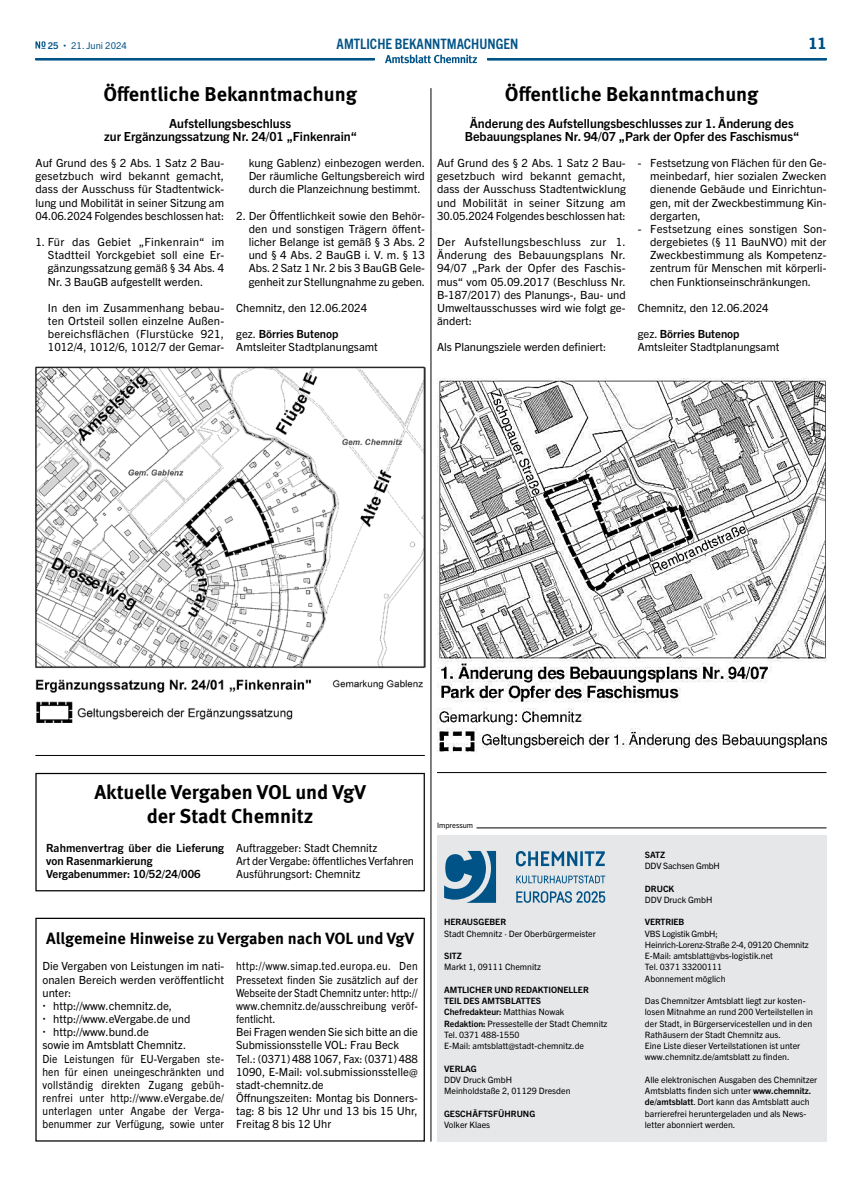
<style>
.page{position:relative;width:862px;height:1184px;background:#fff}
.page>*{position:absolute;margin:0;border:0;box-sizing:border-box;transform-origin:0 0}
.Überschrift_3_Ordnun{font:700 20px/24px "Meta Pro";color:#000;text-align:center}
.Überschrift_4_Ordnun{font:700 16.25px "Meta Pro";color:#000}
.t1{font:700 15.62px "Trade Gothic Next LT Pro";color:#005387}
.Rubrikenbezeichnung{font:700 condensed 14.38px "Trade Gothic Next LT Pro";color:#005387}
.Zwischenüberschrift{font:700 12.5px/13.1px "Trade Gothic Next LT Pro";color:#000;text-align:center}
.Fließtext{font:11.25px/13.1px "Trade Gothic Next LT Pro";color:#000;text-align:justify}
.Liste_Fließtext{font:11.25px/13.1px "Trade Gothic Next LT Pro";color:#000;text-align:justify;scale:.91 1}
.Liste_Fließtext-2{font:11.25px/13.1px "Trade Gothic Next LT Pro";color:#000}
.Fließtext-2{font:700 11.25px/13.1px "Trade Gothic Next LT Pro";color:#000}
.t2{font:9.38px "Trade Gothic Next LT Pro";color:#005387}
.t3{font:700 9.38px "Trade Gothic Next LT Pro";color:#005387}
.t4{font:8.75px/11.2px "Trade Gothic Next LT Pro";color:#000}
.t5{font:700 8.75px "Trade Gothic Next LT Pro";color:#000}
.t6{font:8.75px "Trade Gothic Next LT Pro";letter-spacing:-.02em;color:#000}
.t7{font:700 8.75px "Trade Gothic Next LT Pro";letter-spacing:-.02em;color:#000}
.Beschriftung_Trennli{font:7.5px "Trade Gothic Next LT Pro";color:#000}
.s1{font-weight:400}
.s2{font-weight:700}
</style>
<div class="page">
<svg style="left:35px;top:41px;width:10px;height:8px"></svg>
<svg style="left:385px;top:55px;width:92px;height:8px"></svg>
<hr style="left:35px;top:58px;width:339px;height:2px;background:#005387">
<hr style="left:487px;top:58px;width:339px;height:2px;background:#005387">
<hr style="left:35px;top:755px;width:389px;height:1px;background:#000">
<hr style="left:430px;top:88px;width:1px;height:1053px;background:#000">
<img style="left:35px;top:366px;width:390px;height:356px">
<img style="left:437px;top:378px;width:389px;height:374px">
<hr style="left:437px;top:772px;width:389px;height:1px;background:#000">
<div style="left:35px;top:917px;width:389px;height:224px;border:1px solid #000"></div>
<div style="left:35px;top:773px;width:389px;height:118px;border:1px solid #000"></div>
<hr style="left:476px;top:827px;width:350px;height:1px;background:#000">
<div style="left:437px;top:835px;width:389px;height:306px;background:#e6e7e8"></div>
<svg style="left:444px;top:851px;width:51px;height:51px"></svg>
<svg style="left:516px;top:891px;width:89px;height:11px"></svg>
<svg style="left:516px;top:851px;width:88px;height:15px"></svg>
<svg style="left:516px;top:875px;width:89px;height:8px"></svg>
<p class="t3" style="left:48px;top:39px;width:12px">25</p>
<p class="t2" style="left:71px;top:39px;width:57px">21. Juni 2024</p>
<p class="Rubrikenbezeichnung" style="left:336px;top:34px;width:183px">AMTLICHE BEKANNTMACHUNGEN</p>
<h3 class="t1" style="left:808px;top:32px;width:19px">11</h3>
<p class="Überschrift_3_Ordnun" style="left:103px;top:81px;width:255px">Öffentliche Bekanntmachung</p>
<p class="Zwischenüberschrift" style="left:104px;top:116px;width:254px">Aufstellungsbeschluss<br>zur Ergänzungssatzung Nr. 24/01 „Finkenrain“</p>
<p class="Fließtext" style="left:35px;top:156px;width:190px">Auf Grund des § 2 Abs. 1 Satz 2 Bau&shy;gesetzbuch wird bekannt gemacht, dass der Ausschuss für Stadtentwick&shy;lung und Mobilität in seiner Sitzung am 04.06.2024 Folgendes beschlossen hat:</p>
<p class="Fließtext" style="left:48px;top:235px;width:178px;text-indent:-12px">1. Für das Gebiet „Finkenrain“ im Stadtteil Yorckgebiet soll eine Er&shy;gänzungssatzung gemäß § 34 Abs. 4<br>Nr. 3 BauGB aufgestellt werden.</p>
<p class="Fließtext" style="left:48px;top:300px;width:178px">In den im Zusammenhang bebau&shy;ten Ortsteil sollen einzelne Außen&shy;bereichsflächen (Flurstücke 921, 1012/4, 1012/6, 1012/7 der Gemar-</p>
<p class="Fließtext" style="left:248px;top:156px;width:178px">kung Gablenz) einbezogen werden.<br>Der räumliche Geltungsbereich wird durch die Planzeichnung bestimmt.</p>
<p class="Fließtext" style="left:248px;top:208px;width:178px;text-indent:-12px">2. Der Öffentlichkeit sowie den Behör&shy;den und sonstigen Trägern öffent&shy;licher Belange ist gemäß § 3 Abs. 2 und § 4 Abs. 2 BauGB i. V. m. § 13<br>Abs. 2 Satz 1 Nr. 2 bis 3 BauGB Gele&shy;genheit zur Stellungnahme zu geben.</p>
<p class="Fließtext" style="left:236px;top:300px;width:132px">Chemnitz, den 12.06.2024</p>
<p class="Fließtext-2" style="left:236px;top:327px;width:104px"><span class="s1">gez.</span> Börries Butenop</p>
<p class="Fließtext" style="left:236px;top:340px;width:143px">Amtsleiter Stadtplanungsamt</p>
<p class="Überschrift_3_Ordnun" style="left:504px;top:81px;width:255px">Öffentliche Bekanntmachung</p>
<p class="Zwischenüberschrift" style="left:464px;top:116px;width:336px">Änderung des Aufstellungsbeschlusses zur 1. Änderung des<br>Bebauungsplanes Nr. 94/07 „Park der Opfer des Faschismus“</p>
<p class="Fließtext" style="left:437px;top:156px;width:190px">Auf Grund des § 2 Abs. 1 Satz 2 Bau&shy;gesetzbuch wird bekannt gemacht, dass der Ausschuss Stadtentwicklung und Mobilität in seiner Sitzung am 30.05.2024 Folgendes beschlossen hat:</p>
<p class="Fließtext" style="left:437px;top:235px;width:190px">Der Aufstellungsbeschluss zur 1.<br>Änderung des Bebauungsplans Nr.<br>94/07 „Park der Opfer des Faschis&shy;mus“ vom 05.09.2017 (Beschluss Nr.<br>B-187/2017) des Planungs-, Bau- und Umweltausschusses wird wie folgt ge&shy;ändert:</p>
<p class="Fließtext" style="left:437px;top:340px;width:171px">Als Planungsziele werden definiert:</p>
<p class="Fließtext" style="left:649px;top:156px;width:178px;text-indent:-12px">- Festsetzung von Flächen für den Ge&shy;meinbedarf, hier sozialen Zwecken dienende Gebäude und Einrichtun&shy;gen, mit der Zweckbestimmung Kin&shy;dergarten,</p>
<p class="Fließtext" style="left:649px;top:221px;width:178px;text-indent:-12px">- Festsetzung eines sonstigen Son&shy;dergebietes (§ 11 BauNVO) mit der Zweckbestimmung als Kompetenz&shy;zentrum für Menschen mit körperli&shy;chen Funktionseinschränkungen.</p>
<p class="Fließtext" style="left:637px;top:300px;width:132px">Chemnitz, den 12.06.2024</p>
<p class="Fließtext-2" style="left:637px;top:327px;width:103px"><span class="s1">gez.</span> Börries Butenop</p>
<p class="Fließtext" style="left:637px;top:340px;width:143px">Amtsleiter Stadtplanungsamt</p>
<p class="Überschrift_3_Ordnun" style="left:94px;top:779px;width:273px">Aktuelle Vergaben VOL und VgV der Stadt Chemnitz</p>
<p class="Fließtext-2" style="left:46px;top:840px;width:179px">Rahmenvertrag über die Lieferung von Rasenmarkierung</p>
<p class="Fließtext-2" style="left:46px;top:866px;width:156px">Vergabenummer: 10/52/24/006</p>
<p class="Fließtext" style="left:236px;top:840px;width:143px">Auftraggeber: Stadt Chemnitz</p>
<p class="Fließtext" style="left:236px;top:853px;width:179px">Art der Vergabe: öffentliches Verfahren</p>
<p class="Fließtext" style="left:236px;top:866px;width:126px">Ausführungsort: Chemnitz</p>
<p class="Überschrift_4_Ordnun" style="left:46px;top:925px;width:369px">Allgemeine Hinweise zu Vergaben nach VOL und VgV</p>
<p class="Fließtext" style="left:42px;top:959px;width:183px">Die Vergaben von Leistungen im nati&shy;onalen Bereich werden veröffentlicht unter:</p>
<p class="Liste_Fließtext-2" style="left:53px;top:998px;width:120px">http://www.chemnitz.de,</p>
<p class="Liste_Fließtext-2" style="left:53px;top:1011px;width:139px">http://www.eVergabe.de und</p>
<p class="Liste_Fließtext-2" style="left:53px;top:1024px;width:97px">http://www.bund.de</p>
<p class="Liste_Fließtext-2" style="left:42px;top:1038px;width:145px">sowie im Amtsblatt Chemnitz.</p>
<p class="Liste_Fließtext" style="left:42px;top:1051px;width:201px">Die Leistungen für EU-Vergaben ste&shy;hen für einen uneingeschränkten und vollständig direkten Zugang gebüh&shy;renfrei unter http://www.eVergabe.de/ unterlagen unter Angabe der Verga&shy;benummer zur Verfügung, sowie unter</p>
<p class="Liste_Fließtext" style="left:236px;top:959px;width:201px">http://www.simap.ted.europa.eu. Den Pressetext finden Sie zusätzlich auf der Webseite der Stadt Chemnitz unter: http:// www.chemnitz.de/ausschreibung veröf&shy;fentlicht.</p>
<p class="Liste_Fließtext-2" style="left:236px;top:1024px;width:183px">Bei Fragen wenden Sie sich bitte an die<br>Submissionsstelle VOL: Frau Beck</p>
<p class="Liste_Fließtext-2" style="left:236px;top:1051px;width:183px;text-align:justify">Tel.: (0371) 488 1067, Fax: (0371) 488<br>1090, E-Mail: vol.submissionsstelle@ stadt-chemnitz.de</p>
<p class="Fließtext" style="left:236px;top:1090px;width:183px">Öffnungszeiten: Montag bis Donners&shy;tag: 8 bis 12 Uhr und 13 bis 15 Uhr, Freitag 8 bis 12 Uhr</p>
<p class="Beschriftung_Trennli" style="left:437px;top:820px;width:38px">Impressum</p>
<p class="t5" style="left:444px;top:916px;width:63px">HERAUSGEBER</p>
<p class="t4" style="left:444px;top:927px;width:153px">Stadt Chemnitz · Der Oberbürgermeister</p>
<p class="t5" style="left:444px;top:949px;width:19px">SITZ</p>
<p class="t4" style="left:444px;top:960px;width:98px">Markt 1, 09111 Chemnitz</p>
<p class="t5" style="left:444px;top:983px;width:146px">AMTLICHER UND REDAKTIONELLER</p>
<p class="t5" style="left:444px;top:994px;width:98px">TEIL DES AMTSBLATTES</p>
<p class="t5" style="left:444px;top:1006px;width:122px">Chefredakteur: <span class="s1">Matthias Nowak</span></p>
<p class="t4" style="left:444px;top:1017px;width:165px"><span class="s2">Redaktion:</span> Pressestelle der Stadt Chemnitz</p>
<p class="t4" style="left:444px;top:1028px;width:77px">Tel. 0371 488-1550</p>
<p class="t4" style="left:444px;top:1039px;width:141px">E-Mail: amtsblatt@stadt-chemnitz.de</p>
<p class="t5" style="left:444px;top:1062px;width:34px">VERLAG</p>
<p class="t4" style="left:444px;top:1073px;width:70px">DDV Druck GmbH</p>
<p class="t4" style="left:444px;top:1084px;width:128px">Meinholdstaße 2, 01129 Dresden</p>
<p class="t5" style="left:444px;top:1107px;width:92px">GESCHÄFTSFÜHRUNG</p>
<p class="t4" style="left:444px;top:1118px;width:48px">Volker Klaes</p>
<p class="t5" style="left:644px;top:848px;width:22px">SATZ</p>
<p class="t6" style="left:644px;top:859px;width:76px">DDV Sachsen GmbH</p>
<p class="t5" style="left:644px;top:882px;width:31px">DRUCK</p>
<p class="t4" style="left:644px;top:893px;width:69px">DDV Druck GmbH</p>
<p class="t7" style="left:644px;top:916px;width:41px">VERTRIEB</p>
<p class="t6" style="left:644px;top:927px;width:74px">VBS Logistik GmbH;</p>
<p class="t6" style="left:644px;top:938px;width:165px">Heinrich-Lorenz-Straße 2-4, 09120 Chemnitz</p>
<p class="t4" style="left:644px;top:949px;width:130px">E-Mail: amtsblatt@vbs-logistik.net</p>
<p class="t4" style="left:644px;top:960px;width:79px">Tel. 0371 33200111</p>
<p class="t4" style="left:644px;top:972px;width:82px">Abonnement möglich</p>
<p class="t4" style="left:644px;top:994px;width:170px">Das Chemnitzer Amtsblatt liegt zur kosten&shy;losen Mitnahme an rund 200 Verteilstellen in der Stadt, in Bürgerservicestellen und in den Rathäusern der Stadt Chemnitz aus.<br>Eine Liste dieser Verteilstationen ist unter www.chemnitz.de/amtsblatt zu finden.</p>
<p class="t4" style="left:644px;top:1073px;width:174px">Alle elektronischen Ausgaben des Chemnitzer Amtsblatts finden sich unter <span class="s2">www.chemnitz. de/amtsblatt</span>. Dort kann das Amtsblatt auch barrierefrei heruntergeladen und als News&shy;letter abonniert werden.</p>
</div>
